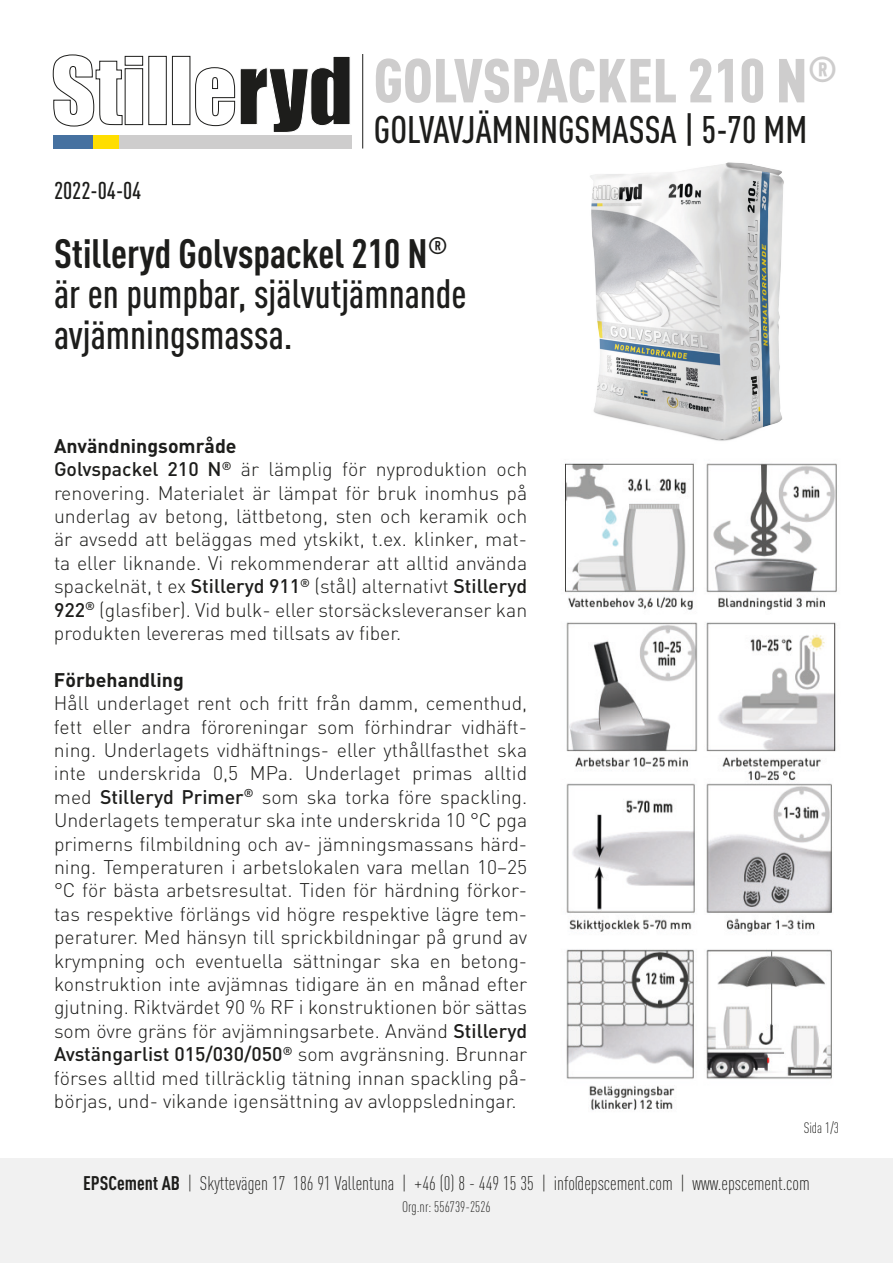
<style>
.page{position:relative;width:893px;height:1263px;background:#fff}
.page>*{position:absolute;margin:0;border:0;box-sizing:border-box;transform-origin:0 0}
.t1{font:900 61.05px "DIN Cond";color:#cecdcd}
.t2{font:500 condensed 40.5px/40.5px "DIN Pro";color:#1d1d1b}
.t3{font:500 condensed 37.95px "DIN Pro";color:#1d1d1b}
.t4{font:500 condensed 24px "DIN Pro";color:#1d1d1b}
.t5{font:300 19.5px/23.4px "DIN";color:#1d1d1b}
.t6{font:300 condensed 19.5px "DIN Pro";color:#1d1d1b}
.t7{font:700 19.5px "DIN";color:#1d1d1b}
.t8{font:300 condensed 15px "DIN Pro";color:#1d1d1b}
.s1{font-weight:700}
.s2{font-weight:500}
</style>
<div class="page">
<div style="left:119px;top:135px;width:232px;height:14px;background:#cecdcd"></div>
<div style="left:93px;top:135px;width:26px;height:14px;background:#ffde00"></div>
<div style="left:53px;top:135px;width:40px;height:14px;background:#4671a0"></div>
<svg style="left:53px;top:54px;width:90px;height:73px"></svg>
<div style="left:148px;top:56px;width:19px;height:69px;border:1px solid #1d1d1b"></div>
<div style="left:172px;top:56px;width:18px;height:69px;border:1px solid #1d1d1b"></div>
<svg style="left:195px;top:56px;width:155px;height:77px"></svg>
<hr style="left:362px;top:54px;width:1px;height:95px;background:#1d1d1b">
<div style="left:0;top:1159px;width:893px;height:104px;background:#f1f1f1"></div>
<img style="left:590px;top:162px;width:194px;height:279px">
<img style="left:565px;top:463px;width:272px;height:648px">
<p class="t4" style="left:54px;top:173px;width:89px">2022-04-04</p>
<h1 class="t1" style="left:374px;top:42px;width:465px">GOLVSPACKEL 210 N<sup>®</sup></h1>
<h3 class="t3" style="left:374px;top:101px;width:435px">GOLVAVJÄMNINGSMASSA | 5-70 MM</h3>
<h2 class="t2" style="left:54px;top:230px;width:414px"><span class="s1">Stilleryd Golvspackel 210 N</span><sup>® </sup>är en pumpbar, självutjämnande avjämningsmassa.</h2>
<p class="t5" style="left:54px;top:434px;width:475px"><span class="s1">Användningsområde<br></span><span class="s2">Golvspackel 210 N</span><sup>®</sup> är lämplig för nyproduktion och renovering. Materialet är lämpat för bruk inomhus på underlag av betong, lättbetong, sten och keramik och är avsedd att beläggas med ytskikt, t.ex. klinker, mat&shy;ta eller liknande. Vi rekommenderar att alltid använda spackelnät, t ex <span class="s2">Stilleryd 911</span><sup>®</sup> (stål) alternativt <span class="s2">Stilleryd 922</span><sup>®</sup> (glasfiber). Vid bulk- eller storsäcksleveranser kan produkten levereras med tillsats av fiber.</p>
<p class="t7" style="left:54px;top:667px;width:131px">Förbehandling</p>
<p class="t5" style="left:54px;top:691px;width:475px;text-align:justify">Håll underlaget rent och fritt från damm, cementhud, fett eller andra föroreningar som förhindrar vidhäft&shy;ning. Underlagets vidhäftnings- eller ythållfasthet ska inte underskrida 0,5 MPa. Underlaget primas alltid med <span class="s2">Stilleryd Primer</span><sup>®</sup> som ska torka före spackling.<br>Underlagets temperatur ska inte underskrida 10 °C pga primerns filmbildning och av- jämningsmassans härd&shy;ning. Temperaturen i arbetslokalen vara mellan 10–25 °C för bästa arbetsresultat. Tiden för härdning förkor&shy;tas respektive förlängs vid högre respektive lägre tem&shy;peraturer. Med hänsyn till sprickbildningar på grund av krympning och eventuella sättningar ska en betong&shy;konstruktion inte avjämnas tidigare än en månad efter gjutning. Riktvärdet 90 % RF i konstruktionen bör sättas som övre gräns för avjämningsarbete. Använd <span class="s2">Stilleryd Avstängarlist 015/030/050</span><sup>®</sup> som avgränsning. Brunnar förses alltid med tillräcklig tätning innan spackling på&shy;börjas, und- vikande igensättning av avloppsledningar.</p>
<p class="t8" style="left:804px;top:1117px;width:37px">Sida 1/3</p>
<p class="t6" style="left:83px;top:1169px;width:728px"><span class="s1">EPSCement AB</span> | Skyttevägen 17 186 91 Vallentuna | +46 (0) 8 - 449 15 35 | info@epscement.com | www.epscement.com</p>
<p class="t8" style="left:402px;top:1196px;width:90px">Org.nr: 556739-2526</p>
</div>
